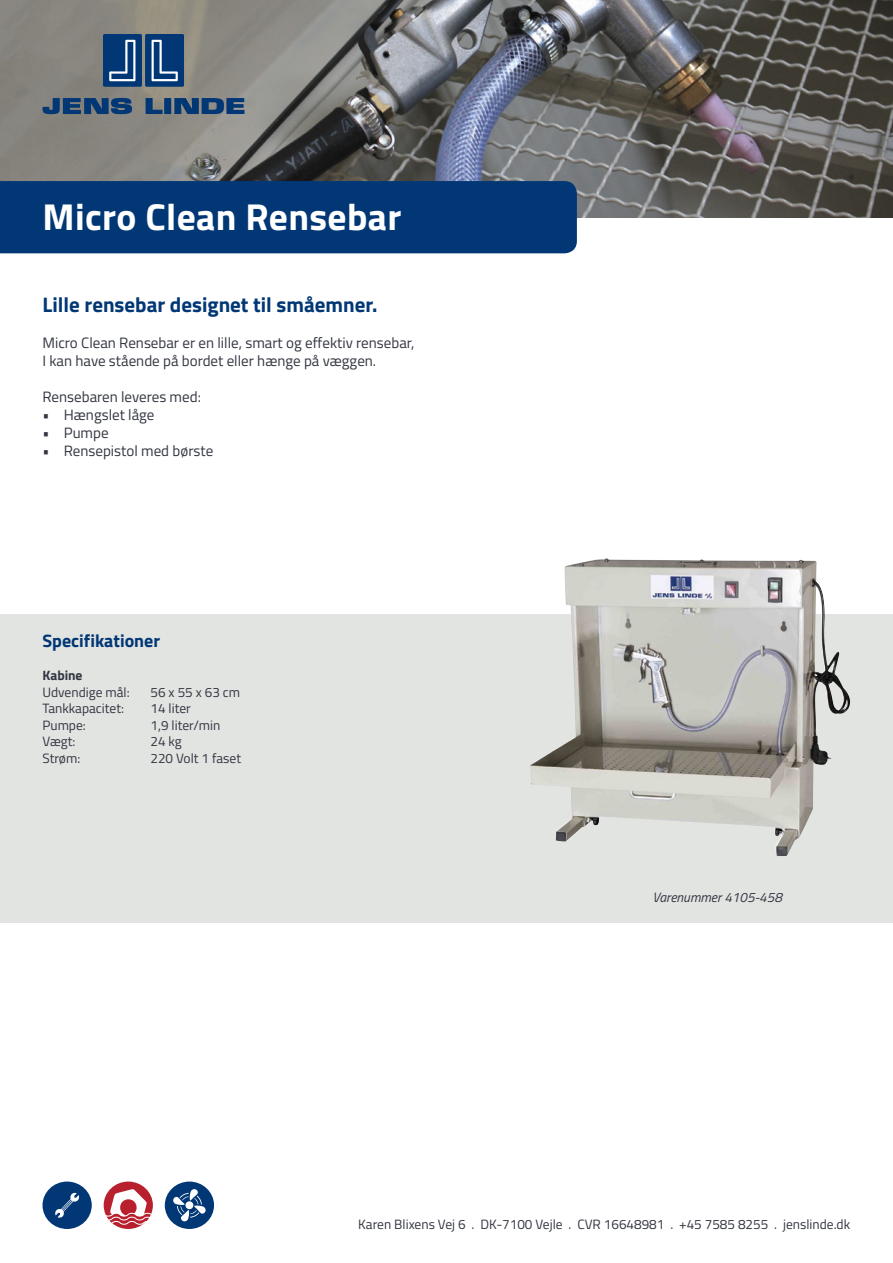
<style>
.page{position:relative;width:893px;height:1263px;background:#fff}
.page>*{position:absolute;margin:0;border:0;box-sizing:border-box;transform-origin:0 0}
.t1{font:700 37.5px "Titillium Web";letter-spacing:.01em;color:#fff}
.t2{font:700 21px "Titillium Web";color:#013775}
.t3{font:700 18px "Titillium Web";color:#013775}
.t4{font:15px "Titillium Web";color:#323640}
.t5{font:13.5px "Titillium Web";color:#323640}
.t6{font:italic 13.5px "Titillium Web";color:#323640}
.t7{font:700 13.5px "Titillium Web";color:#323640}
</style>
<div class="page">
<img style="left:0;top:0;width:893px;height:217px">
<div style="left:0;top:615px;width:893px;height:308px;background:#e2e4e2"></div>
<svg style="left:103px;top:34px;width:81px;height:53px;background:#285487"></svg>
<svg style="left:43px;top:98px;width:201px;height:16px;background:#315378"></svg>
<div style="left:0;top:181px;width:577px;height:72px;background:#013775"></div>
<svg style="left:43px;top:1181px;width:49px;height:48px"></svg>
<svg style="left:104px;top:1181px;width:49px;height:48px"></svg>
<svg style="left:165px;top:1181px;width:49px;height:48px"></svg>
<img style="left:529px;top:558px;width:322px;height:298px">
<p class="t1" style="left:43px;top:188px;width:360px">Micro Clean Rensebar</p>
<p class="t2" style="left:43px;top:288px;width:337px">Lille rensebar designet til småemner.</p>
<p class="t4" style="left:43px;top:332px;width:374px">Micro Clean Rensebar er en lille, smart og effektiv rensebar,</p>
<p class="t4" style="left:43px;top:350px;width:335px">I kan have stående på bordet eller hænge på væggen.</p>
<p class="t4" style="left:43px;top:386px;width:160px">Rensebaren leveres med:</p>
<p class="t4" style="left:43px;top:404px;width:114px">• Hængslet låge</p>
<p class="t4" style="left:43px;top:422px;width:68px">• Pumpe</p>
<p class="t4" style="left:43px;top:440px;width:172px">• Rensepistol med børste</p>
<p class="t3" style="left:43px;top:627px;width:119px">Specifikationer</p>
<p class="t7" style="left:43px;top:665px;width:42px">Kabine</p>
<p class="t5" style="left:43px;top:682px;width:89px">Udvendige mål:</p>
<p class="t5" style="left:151px;top:682px;width:91px">56 x 55 x 63 cm</p>
<p class="t5" style="left:43px;top:699px;width:83px">Tankkapacitet:</p>
<p class="t5" style="left:151px;top:699px;width:42px">14 liter</p>
<p class="t5" style="left:43px;top:715px;width:45px">Pumpe:</p>
<p class="t5" style="left:151px;top:715px;width:71px">1,9 liter/min</p>
<p class="t5" style="left:43px;top:732px;width:34px">Vægt:</p>
<p class="t5" style="left:151px;top:732px;width:33px">24 kg</p>
<p class="t5" style="left:43px;top:748px;width:39px">Strøm:</p>
<p class="t5" style="left:151px;top:748px;width:92px">220 Volt 1 faset</p>
<p class="t6" style="left:652px;top:887px;width:131px">Varenummer 4105-458</p>
<p class="t5" style="left:358px;top:1214px;width:493px">Karen Blixens Vej 6 . DK-7100 Vejle . CVR 16648981 . +45 7585 8255 . jenslinde.dk</p>
</div>
